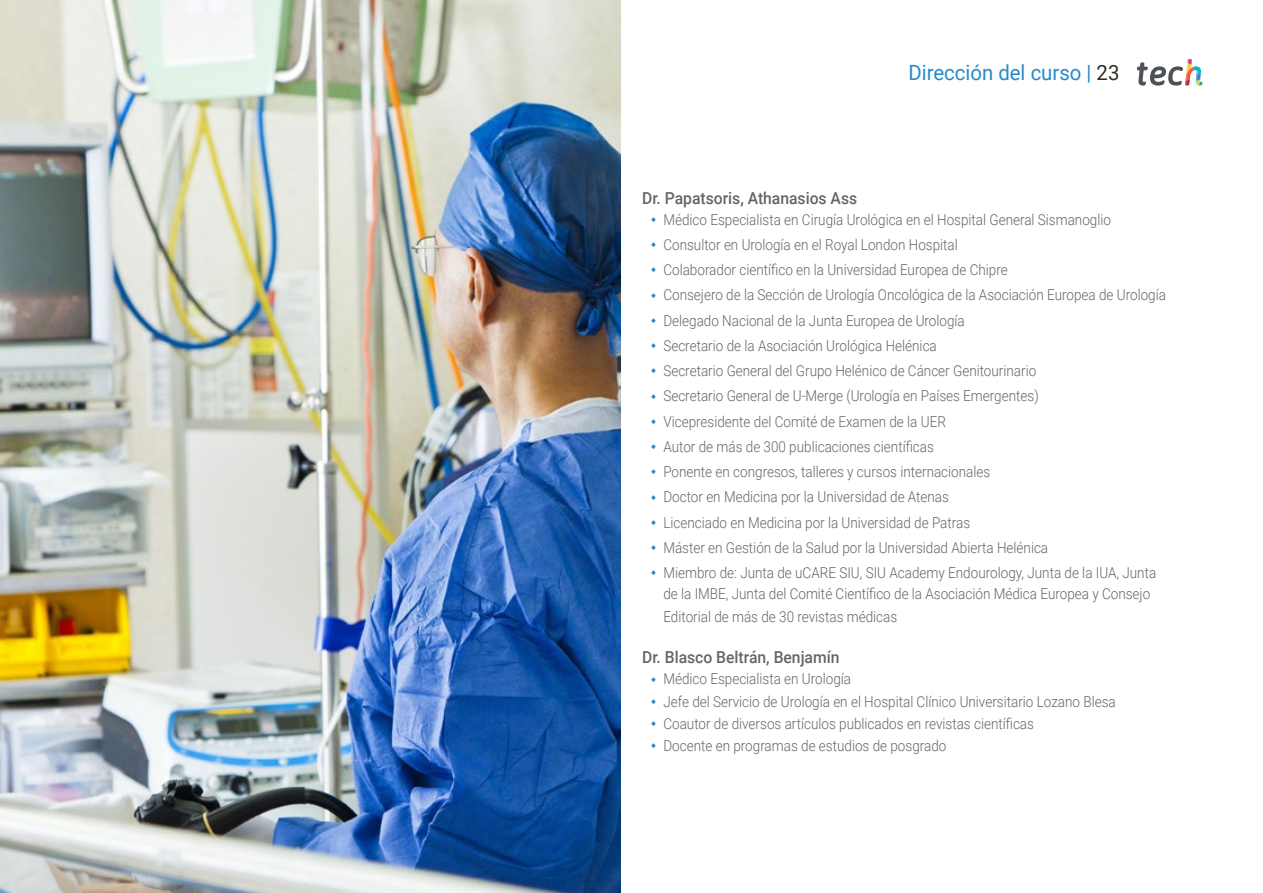
<style>
.page{position:relative;width:1263px;height:893px;background:#fff}
.page>*{position:absolute;margin:0;border:0;box-sizing:border-box;transform-origin:0 0}
.t1{font:21px "Roboto";color:#278aca}
.t2{font:500 16.5px "Roboto";color:#62666a;scale:.95 1}
.t3{font:300 15px/25.2px "Roboto";color:#62666a;scale:.9 1}
.s1{color:#2289ca}
.s2{color:#312e20}
</style>
<div class="page">
<img style="left:0;top:0;width:621px;height:893px">
<svg style="left:1137px;top:59px;width:65px;height:27px"></svg>
<h1 class="t1" style="left:908px;top:57px;width:213px">Dirección del curso <span class="s1">|</span> <span class="s2">23</span></h1>
<p class="t2" style="left:642px;top:186px;width:228px">Dr. Papatsoris, Athanasios Ass</p>
<p class="t3" style="left:663px;top:206px;width:560px">Médico Especialista en Cirugía Urológica en el Hospital General Sismanoglio Consultor en Urología en el Royal London Hospital<br>Colaborador científico en la Universidad Europea de Chipre<br>Consejero de la Sección de Urología Oncológica de la Asociación Europea de Urología Delegado Nacional de la Junta Europea de Urología<br>Secretario de la Asociación Urológica Helénica<br>Secretario General del Grupo Helénico de Cáncer Genitourinario<br>Secretario General de U-Merge (Urología en Países Emergentes)<br>Vicepresidente del Comité de Examen de la UER<br>Autor de más de 300 publicaciones científicas<br>Ponente en congresos, talleres y cursos internacionales<br>Doctor en Medicina por la Universidad de Atenas<br>Licenciado en Medicina por la Universidad de Patras<br>Máster en Gestión de la Salud por la Universidad Abierta Helénica<br>Miembro de: Junta de uCARE SIU, SIU Academy Endourology, Junta de la IUA, Junta</p>
<p class="t3" style="left:663px;top:582px;width:542px;line-height:22.5px">de la IMBE, Junta del Comité Científico de la Asociación Médica Europea y Consejo<br>Editorial de más de 30 revistas médicas</p>
<p class="t2" style="left:642px;top:646px;width:209px">Dr. Blasco Beltrán, Benjamín</p>
<p class="t3" style="left:663px;top:667px;width:504px;line-height:22.4px">Médico Especialista en Urología<br>Jefe del Servicio de Urología en el Hospital Clínico Universitario Lozano Blesa Coautor de diversos artículos publicados en revistas científicas<br>Docente en programas de estudios de posgrado</p>
</div>
